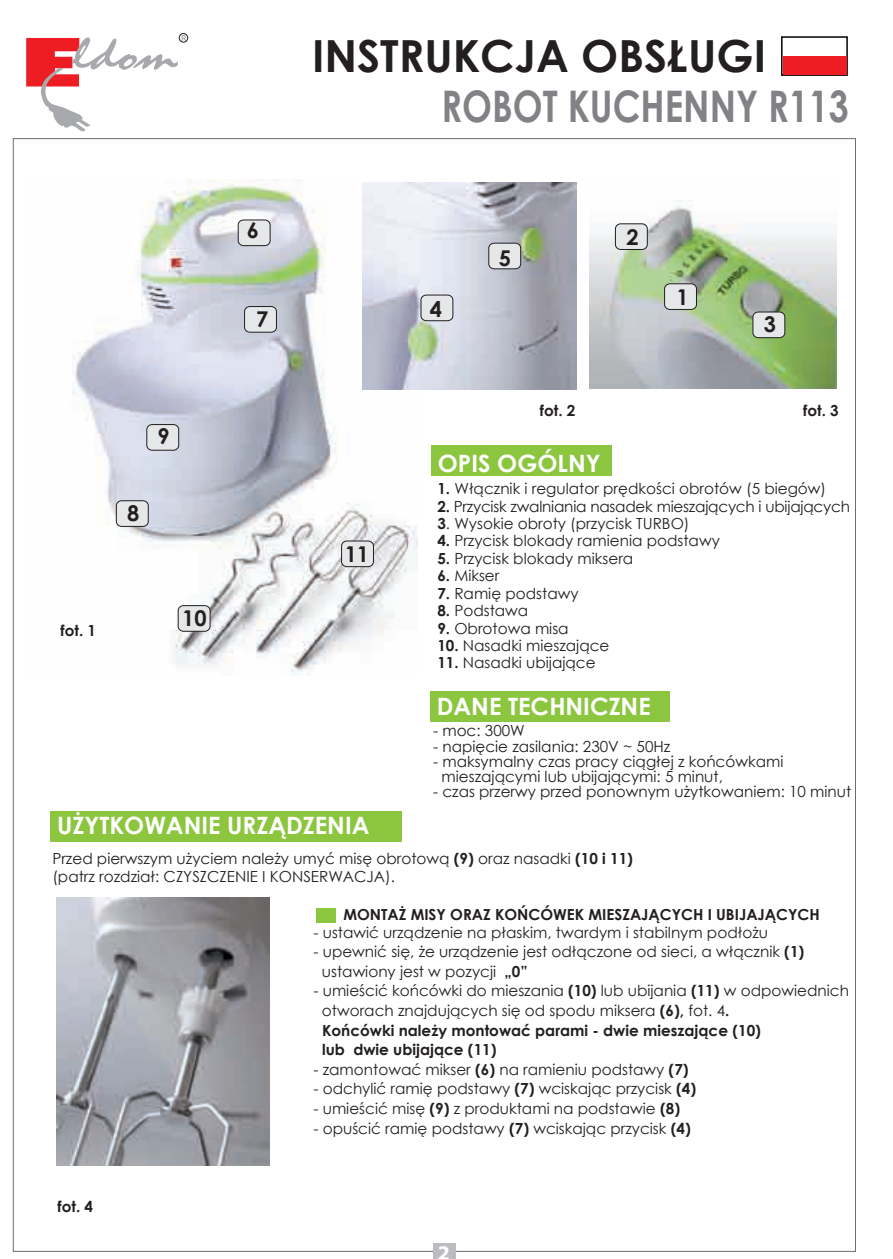
<style>
.page{position:relative;width:893px;height:1259px;background:#fff}
.page>*{position:absolute;margin:0;border:0;box-sizing:border-box;transform-origin:0 0}
.t1{font:700 44.4px "Century Gothic";color:#231f20}
.t2{font:700 43.5px "Century Gothic";color:#808285;scale:.82 1}
.t3{font:700 24px "Century Gothic";color:#fff}
.t4{font:700 21.9px "Century Gothic";color:#231f20}
.t5{font:700 21px "Myriad Pro";color:#fff;scale:1.04 1}
.t6{font:15.3px/19.5px "Century Gothic";color:#231f20}
.t7{font:700 15.3px "Century Gothic";color:#231f20}
.t8{font:8.1px "Arial";color:#808285;scale:.82 1}
.s1{font-weight:700}
</style>
<div class="page">
<img style="left:72px;top:180px;width:345px;height:495px">
<img style="left:589px;top:200px;width:248px;height:188px">
<img style="left:362px;top:182px;width:214px;height:208px">
<div style="left:431px;top:445px;width:181px;height:31px;background:#8bc63e"></div>
<div style="left:431px;top:691px;width:239px;height:30px;background:#8bc63e"></div>
<div style="left:50px;top:811px;width:351px;height:31px;background:#8bc63e"></div>
<svg style="left:26px;top:37px;width:152px;height:94px"></svg>
<div style="left:179px;top:33px;width:9px;height:9px;border:1px solid #231f20;border-radius:50%"></div>
<div style="left:665px;top:284px;width:31px;height:25px;background:#e6e7e9;border-radius:5px"></div>
<div style="left:664px;top:283px;width:33px;height:27px;border:1px solid #231f20;border-radius:5px"></div>
<div style="left:421px;top:295px;width:32px;height:26px;background:#e6e7e9;border-radius:5px"></div>
<div style="left:421px;top:295px;width:32px;height:26px;border:1px solid #231f20;border-radius:5px"></div>
<div style="left:489px;top:243px;width:32px;height:26px;background:#e6e7e9;border-radius:5px"></div>
<div style="left:488px;top:243px;width:33px;height:26px;border:1px solid #231f20;border-radius:5px"></div>
<div style="left:342px;top:541px;width:31px;height:25px;background:#e6e7e9;border-radius:5px"></div>
<div style="left:341px;top:541px;width:33px;height:26px;border:1px solid #231f20;border-radius:5px"></div>
<div style="left:178px;top:605px;width:32px;height:26px;background:#e6e7e9;border-radius:5px"></div>
<div style="left:178px;top:605px;width:32px;height:26px;border:1px solid #231f20;border-radius:5px"></div>
<div style="left:245px;top:306px;width:31px;height:26px;background:#e6e7e9;border-radius:5px"></div>
<div style="left:244px;top:306px;width:33px;height:26px;border:1px solid #231f20;border-radius:5px"></div>
<div style="left:238px;top:220px;width:32px;height:26px;background:#e6e7e9;border-radius:5px"></div>
<div style="left:238px;top:220px;width:32px;height:26px;border:1px solid #231f20;border-radius:5px"></div>
<div style="left:147px;top:424px;width:32px;height:26px;background:#e6e7e9;border-radius:5px"></div>
<div style="left:146px;top:424px;width:33px;height:26px;border:1px solid #231f20;border-radius:5px"></div>
<div style="left:116px;top:501px;width:32px;height:25px;background:#e6e7e9;border-radius:5px"></div>
<div style="left:116px;top:500px;width:33px;height:27px;border:1px solid #231f20;border-radius:5px"></div>
<div style="left:753px;top:312px;width:32px;height:26px;background:#e6e7e9;border-radius:5px"></div>
<div style="left:753px;top:312px;width:32px;height:26px;border:1px solid #231f20;border-radius:5px"></div>
<div style="left:615px;top:224px;width:32px;height:25px;background:#e6e7e9;border-radius:5px"></div>
<div style="left:615px;top:223px;width:33px;height:27px;border:1px solid #231f20;border-radius:5px"></div>
<div style="left:781px;top:36px;width:67px;height:40px;border:2px solid #000"></div>
<div style="left:782px;top:56px;width:64px;height:19px;background:#ee1d23"></div>
<div style="left:433px;top:1242px;width:23px;height:17px;background:#bcbdc0"></div>
<div style="left:316px;top:908px;width:20px;height:14px;background:#8bc63e"></div>
<img style="left:56px;top:897px;width:213px;height:268px">
<p class="t8" style="left:181px;top:33px;width:7px">R</p>
<h3 class="t4" style="left:158px;top:419px;width:14px">9</h3>
<h3 class="t4" style="left:127px;top:496px;width:14px">8</h3>
<p class="t7" style="left:60px;top:619px;width:37px">fot. 1</p>
<h3 class="t4" style="left:182px;top:601px;width:26px">10</h3>
<h3 class="t4" style="left:247px;top:214px;width:14px">6</h3>
<h3 class="t4" style="left:256px;top:302px;width:14px">7</h3>
<h1 class="t1" style="left:312px;top:22px;width:456px">INSTRUKCJA OBSŁUGI</h1>
<h2 class="t2" style="left:442px;top:74px;width:498px">ROBOT KUCHENNY R113</h2>
<h3 class="t4" style="left:345px;top:538px;width:26px">11</h3>
<h3 class="t4" style="left:430px;top:292px;width:14px">4</h3>
<h3 class="t4" style="left:499px;top:241px;width:14px">5</h3>
<h3 class="t4" style="left:627px;top:220px;width:14px">2</h3>
<p class="t7" style="left:540px;top:398px;width:37px">fot. 2</p>
<h3 class="t3" style="left:438px;top:445px;width:164px">OPIS OGÓLNY</h3>
<h3 class="t4" style="left:677px;top:280px;width:14px">1</h3>
<h3 class="t4" style="left:764px;top:307px;width:14px">3</h3>
<p class="t7" style="left:803px;top:398px;width:37px">fot. 3</p>
<p class="t6" style="left:437px;top:479px;width:390px"><span class="s1">1.</span> Włącznik i regulator prędkości obrotów (5 biegów)</p>
<p class="t6" style="left:437px;top:496px;width:414px"><span class="s1">2.</span> Przycisk zwalniania nasadek mieszających i ubijających</p>
<p class="t6" style="left:437px;top:513px;width:254px"><span class="s1">3</span>. Wysokie obroty (przycisk TURBO)</p>
<p class="t6" style="left:437px;top:531px;width:284px"><span class="s1">4.</span> Przycisk blokady ramienia podstawy</p>
<p class="t6" style="left:437px;top:548px;width:197px"><span class="s1">5.</span> Przycisk blokady miksera</p>
<p class="t6" style="left:437px;top:566px;width:64px"><span class="s1">6.</span> Mikser</p>
<p class="t6" style="left:437px;top:583px;width:143px"><span class="s1">7.</span> Ramię podstawy</p>
<p class="t6" style="left:437px;top:600px;width:92px"><span class="s1">8.</span> Podstawa</p>
<p class="t6" style="left:437px;top:618px;width:133px"><span class="s1">9.</span> Obrotowa misa</p>
<p class="t6" style="left:437px;top:635px;width:174px"><span class="s1">10.</span> Nasadki mieszające</p>
<p class="t6" style="left:437px;top:653px;width:160px"><span class="s1">11.</span> Nasadki ubijające</p>
<h3 class="t3" style="left:437px;top:688px;width:215px">DANE TECHNICZNE</h3>
<p class="t6" style="left:433px;top:721px;width:93px">- moc: 300W</p>
<p class="t6" style="left:433px;top:736px;width:239px">- napięcie zasilania: 230V ~ 50Hz</p>
<p class="t6" style="left:442px;top:753px;width:343px;line-height:15.3px;text-indent:-8px">- maksymalny czas pracy ciągłej z końcówkami mieszającymi lub ubijającymi: 5 minut,</p>
<p class="t6" style="left:433px;top:782px;width:420px">- czas przerwy przed ponownym użytkowaniem: 10 minut</p>
<h3 class="t3" style="left:57px;top:807px;width:314px">UŻYTKOWANIE URZĄDZENIA</h3>
<p class="t6" style="left:52px;top:850px;width:582px;line-height:17.4px">Przed pierwszym użyciem należy umyć misę obrotową <span class="s1">(9)</span> oraz nasadki <span class="s1">(10 i 11) </span>(patrz rozdział: CZYSZCZENIE I KONSERWACJA).</p>
<p class="t7" style="left:57px;top:1194px;width:37px">fot. 4</p>
<p class="t7" style="left:343px;top:903px;width:478px">MONTAŻ MISY ORAZ KOŃCÓWEK MIESZAJĄCYCH I UBIJAJĄCYCH</p>
<p class="t6" style="left:313px;top:922px;width:456px">- ustawić urządzenie na płaskim, twardym i stabilnym podłożu</p>
<p class="t6" style="left:322px;top:941px;width:484px;text-indent:-8px">- upewnić się, że urządzenie jest odłączone od sieci, a włącznik <span class="s1">(1) </span>ustawiony jest w pozycji <span class="s1">„0”</span></p>
<p class="t6" style="left:322px;top:981px;width:529px;text-indent:-8px">- umieścić końcówki do mieszania <span class="s1">(10)</span> lub ubijania <span class="s1">(11)</span> w odpowiednich otworach znajdujących się od spodu miksera <span class="s1">(6),</span> fot. 4<span class="s1">.<br>Końcówki należy montować parami - dwie mieszające (10)<br>lub dwie ubijające (11)</span></p>
<p class="t6" style="left:313px;top:1059px;width:377px">- zamontować mikser <span class="s1">(6)</span> na ramieniu podstawy <span class="s1">(7)</span></p>
<p class="t6" style="left:313px;top:1079px;width:384px">- odchylić ramię podstawy <span class="s1">(7)</span> wciskając przycisk <span class="s1">(4)</span></p>
<p class="t6" style="left:313px;top:1098px;width:368px">- umieścić misę <span class="s1">(9)</span> z produktami na podstawie <span class="s1">(8)</span></p>
<p class="t6" style="left:313px;top:1118px;width:379px">- opuścić ramię podstawy <span class="s1">(7)</span> wciskając przycisk <span class="s1">(4)</span></p>
<h3 class="t5" style="left:438px;top:1239px;width:13px">2</h3>
</div>
